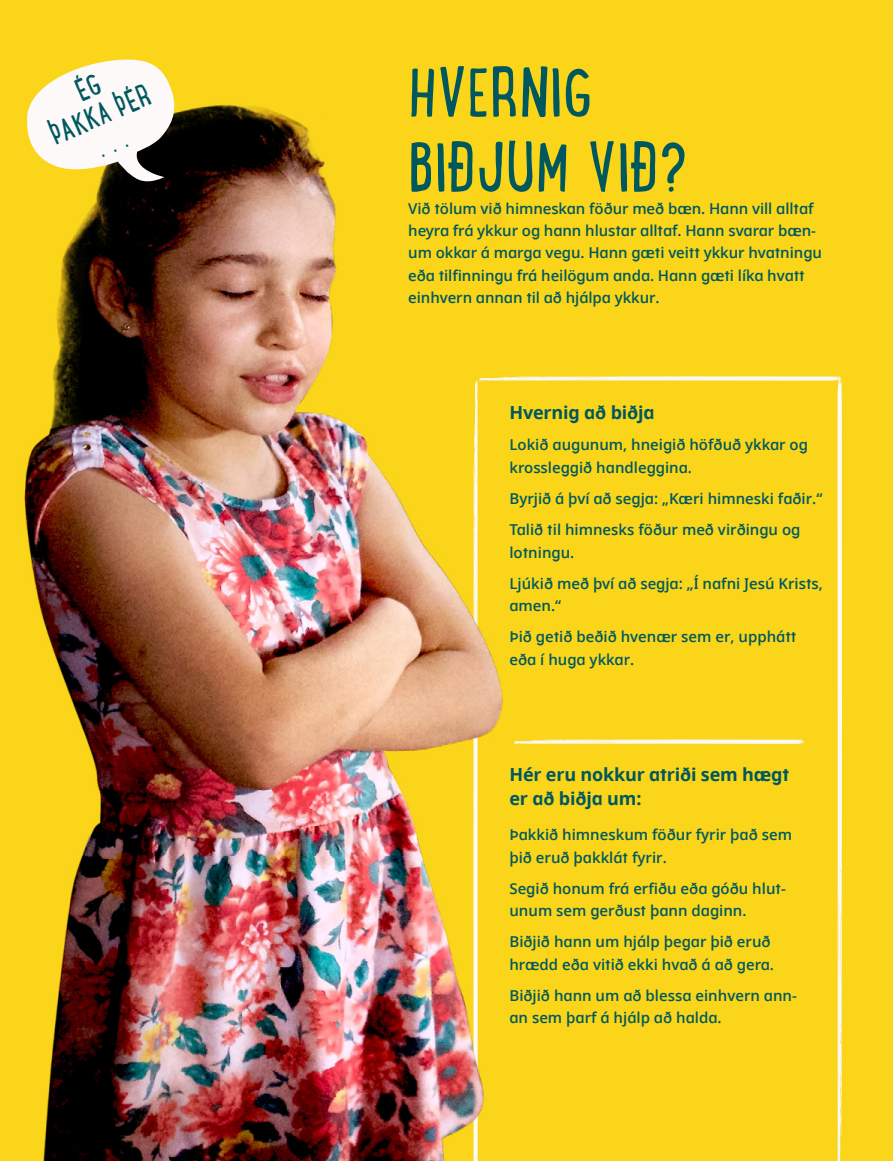
<style>
.page{position:relative;width:893px;height:1161px;background:#fad51a}
.page>*{position:absolute;margin:0;border:0;box-sizing:border-box;transform-origin:0 0}
.h1_lunchbox{font:75px/75px "Lunch Box";color:#00585e}
.p3_label_Lunchbox{font:33px/30px "Lunch Box";color:#00585e;text-align:center}
.h2_-bottom_title{font:700 18px/24px "Dots Solidlds Lat";letter-spacing:-.01em;color:#00585e}
.p1_decimal-1{font:600 15px/22.5px "Dots Solidlds Lat";color:#00585e}
</style>
<div class="page">
<svg style="left:517px;top:375px;width:325px;height:786px"></svg>
<img style="left:24px;top:105px;width:493px;height:1056px">
<svg style="left:25px;top:59px;width:153px;height:125px"></svg>
<p class="p3_label_Lunchbox" style="left:33px;top:93px;width:108px;rotate:-23deg">ÉG<br>ÞAKKA ÞÉR ...</p>
<p class="h1_lunchbox" style="left:408px;top:52px;width:281px">HVERNIG<br>BIÐJUM VIÐ?</p>
<p class="p1_decimal-1" style="left:408px;top:197px;width:415px">Við tölum við himneskan föður með bæn. Hann vill alltaf heyra frá ykkur og hann hlustar alltaf. Hann svarar bæn&shy;um okkar á marga vegu. Hann gæti veitt ykkur hvatningu eða tilfinningu frá heilögum anda. Hann gæti líka hvatt einhvern annan til að hjálpa ykkur.</p>
<p class="h2_-bottom_title" style="left:509px;top:401px;width:147px">Hvernig að biðja</p>
<p class="p1_decimal-1" style="left:509px;top:434px;width:300px">Lokið augunum, hneigið höfðuð ykkar og krossleggið handleggina.</p>
<p class="p1_decimal-1" style="left:509px;top:487px;width:314px">Byrjið á því að segja: „Kæri himneski faðir.“</p>
<p class="p1_decimal-1" style="left:509px;top:518px;width:292px">Talið til himnesks föður með virðingu og lotningu.</p>
<p class="p1_decimal-1" style="left:509px;top:572px;width:315px">Ljúkið með því að segja: „Í nafni Jesú Krists, amen.“</p>
<p class="p1_decimal-1" style="left:509px;top:625px;width:289px">Þið getið beðið hvenær sem er, upphátt eða í huga ykkar.</p>
<p class="h2_-bottom_title" style="left:509px;top:762px;width:281px">Hér eru nokkur atriði sem hægt er að biðja um:</p>
<p class="p1_decimal-1" style="left:509px;top:823px;width:284px">Þakkið himneskum föður fyrir það sem þið eruð þakklát fyrir.</p>
<p class="p1_decimal-1" style="left:509px;top:877px;width:278px">Segið honum frá erfiðu eða góðu hlut&shy;unum sem gerðust þann daginn.</p>
<p class="p1_decimal-1" style="left:509px;top:930px;width:266px">Biðjið hann um hjálp þegar þið eruð hrædd eða vitið ekki hvað á að gera.</p>
<p class="p1_decimal-1" style="left:509px;top:984px;width:289px">Biðjið hann um að blessa einhvern ann&shy;an sem þarf á hjálp að halda.</p>
</div>
